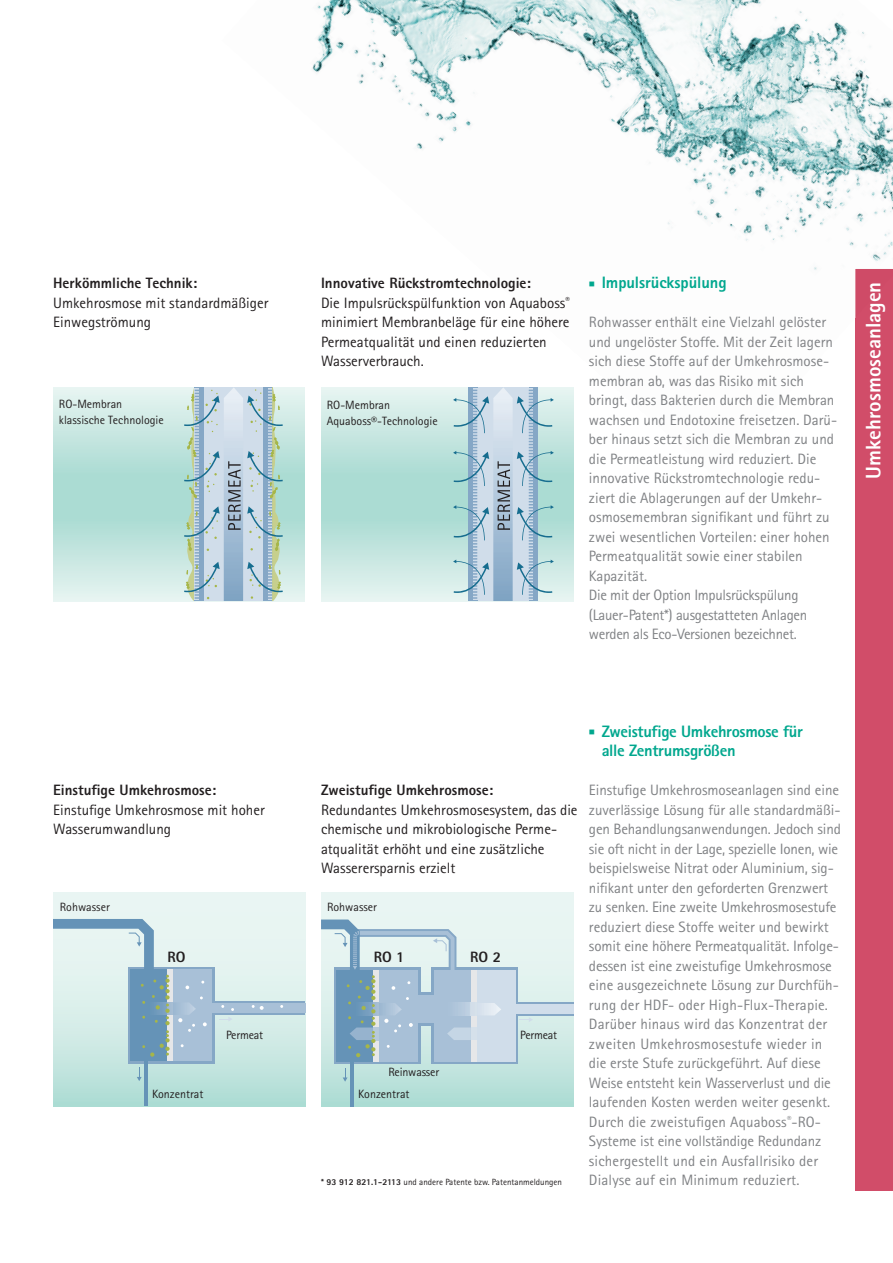
<style>
.page{position:relative;width:893px;height:1263px;background:#fff}
.page>*{position:absolute;margin:0;border:0;box-sizing:border-box;transform-origin:0 0}
.t1{font:800 21px "AT Rotis Sans Serif";color:#fff}
.t2{font:800 16.5px/19.5px "AT Rotis Sans Serif";letter-spacing:-.02em;color:#00a78e}
.t3{font:15px/19.5px "AT Rotis Sans Serif";color:#808285}
.t4{font:15px/19.5px "AT Rotis Sans Serif";color:#231f20}
.t5{font:15px/19.5px "Rotis Sans Serif Pro";letter-spacing:-.02em;color:#808285}
.t6{font:800 15px "AT Rotis Sans Serif";color:#231f20}
.t7{font:12px/16.5px "AT Rotis Sans Serif";color:#231f20}
.t8{font:9px "AT Rotis Sans Serif";color:#231f20}
.s1{font-weight:800}
</style>
<div class="page">
<div style="left:856px;top:269px;width:37px;height:922px;background:#d14d69"></div>
<img style="left:327px;top:0;width:247px;height:402px">
<img style="left:403px;top:0;width:171px;height:364px">
<img style="left:478px;top:0;width:378px;height:327px">
<img style="left:554px;top:0;width:339px;height:269px">
<img style="left:630px;top:0;width:263px;height:233px">
<img style="left:706px;top:0;width:187px;height:166px">
<img style="left:782px;top:0;width:111px;height:98px">
<svg style="left:53px;top:892px;width:252px;height:214px;background:#d0eae6"></svg>
<svg style="left:321px;top:892px;width:252px;height:214px;background:#d1eae6"></svg>
<svg style="left:518px;top:1002px;width:55px;height:13px"></svg>
<svg style="left:334px;top:1057px;width:86px;height:7px"></svg>
<svg style="left:431px;top:967px;width:87px;height:97px"></svg>
<div style="left:336px;top:970px;width:40px;height:91px;background:#6593b7"></div>
<div style="left:378px;top:970px;width:40px;height:91px;background:#a8c0d7"></div>
<div style="left:373px;top:970px;width:6px;height:91px;background:#e6e7e9"></div>
<div style="left:434px;top:970px;width:39px;height:91px;background:#a8c0d7"></div>
<div style="left:476px;top:970px;width:39px;height:91px;background:#d0ddea"></div>
<div style="left:471px;top:970px;width:5px;height:91px;background:#e6e7e9"></div>
<hr style="left:350px;top:1056px;width:4px;height:50px;background:#6593b7">
<div style="left:513px;top:1004px;width:60px;height:9px;background:#d0ddea"></div>
<svg style="left:343px;top:1068px;width:5px;height:14px"></svg>
<svg style="left:519px;top:1017px;width:14px;height:5px"></svg>
<svg style="left:321px;top:919px;width:180px;height:138px"></svg>
<div style="left:128px;top:967px;width:86px;height:96px;background:#85a7c6"></div>
<div style="left:130px;top:969px;width:40px;height:92px;background:#6593b7"></div>
<div style="left:172px;top:969px;width:40px;height:92px;background:#a8c0d7"></div>
<div style="left:167px;top:969px;width:6px;height:92px;background:#e6e7e9"></div>
<hr style="left:144px;top:1055px;width:4px;height:51px;background:#6593b7">
<svg style="left:137px;top:1067px;width:5px;height:14px"></svg>
<div style="left:213px;top:1001px;width:92px;height:14px;background:#85a7c6"></div>
<div style="left:212px;top:1003px;width:93px;height:10px;background:#a8c0d7"></div>
<svg style="left:219px;top:1017px;width:14px;height:4px"></svg>
<svg style="left:53px;top:919px;width:154px;height:138px"></svg>
<svg style="left:252px;top:1005px;width:12px;height:5px"></svg>
<svg style="left:53px;top:387px;width:252px;height:214px;background:#c3e5df"></svg>
<div style="left:203px;top:387px;width:61px;height:214px;background:#d0ddea"></div>
<img style="left:224px;top:388px;width:19px;height:213px">
<svg style="left:184px;top:387px;width:36px;height:214px"></svg>
<svg style="left:247px;top:387px;width:36px;height:214px"></svg>
<svg style="left:228px;top:461px;width:13px;height:69px"></svg>
<svg style="left:321px;top:387px;width:252px;height:214px;background:#c3e5df"></svg>
<div style="left:473px;top:387px;width:60px;height:214px;background:#d0ddea"></div>
<img style="left:493px;top:388px;width:20px;height:213px">
<svg style="left:453px;top:387px;width:36px;height:214px"></svg>
<svg style="left:517px;top:387px;width:37px;height:214px"></svg>
<svg style="left:498px;top:461px;width:12px;height:69px"></svg>
<p class="t2" style="left:589px;top:272px;width:139px">■ Impulsrückspülung</p>
<p class="t3" style="left:589px;top:312px;width:250px">Rohwasser enthält eine Vielzahl gelöster und ungelöster Stoffe. Mit der Zeit lagern sich diese Stoffe auf der Umkehrosmose&shy;membran ab, was das Risiko mit sich bringt, dass Bakterien durch die Membran wachsen und Endotoxine freisetzen. Darü&shy;ber hinaus setzt sich die Membran zu und die Permeatleistung wird reduziert. Die innovative Rückstromtechnologie redu&shy;ziert die Ablagerungen auf der Umkehr&shy;osmosemembran signifikant und führt zu zwei wesentlichen Vorteilen: einer hohen Permeatqualität sowie einer stabilen Kapazität.</p>
<p class="t5" style="left:589px;top:585px;width:220px">Die mit der Option Impulsrückspülung (Lauer-Patent*) ausgestatteten Anlagen werden als Eco-Versionen bezeichnet.</p>
<p class="t6" style="left:53px;top:273px;width:146px">Herkömmliche Technik:</p>
<p class="t4" style="left:53px;top:293px;width:217px">Umkehrosmose mit standardmäßiger<br>Einwegströmung</p>
<p class="t4" style="left:321px;top:273px;width:250px"><span class="s1">Innovative Rückstromtechnologie:<br></span>Die Impulsrückspülfunktion von Aquaboss<sup>® </sup>minimiert Membranbeläge für eine höhere Permeatqualität und einen reduzierten Wasserverbrauch.</p>
<h1 class="t1" style="left:860px;top:478px;width:198px;rotate:-90deg">Umkehrosmoseanlagen</h1>
<p class="t7" style="left:59px;top:395px;width:106px">RO-Membran klassische Technologie</p>
<p class="t7" style="left:327px;top:396px;width:112px">RO-Membran<br>Aquaboss®-Technologie</p>
<p class="t6" style="left:53px;top:780px;width:165px">Einstufige Umkehrosmose:</p>
<p class="t4" style="left:53px;top:800px;width:213px">Einstufige Umkehrosmose mit hoher<br>Wasserumwandlung</p>
<p class="t6" style="left:321px;top:780px;width:174px">Zweistufige Umkehrosmose:</p>
<p class="t4" style="left:321px;top:800px;width:258px">Redundantes Umkehrosmosesystem, das die chemische und mikrobiologische Perme&shy;atqualität erhöht und eine zusätzliche Wasserersparnis erzielt</p>
<p class="t7" style="left:60px;top:899px;width:51px">Rohwasser</p>
<p class="t7" style="left:327px;top:899px;width:51px">Rohwasser</p>
<p class="t6" style="left:167px;top:947px;width:20px">RO</p>
<p class="t6" style="left:374px;top:947px;width:32px">RO 1</p>
<p class="t6" style="left:470px;top:947px;width:32px">RO 2</p>
<p class="t7" style="left:226px;top:1026px;width:39px">Permeat</p>
<p class="t7" style="left:520px;top:1026px;width:39px">Permeat</p>
<p class="t7" style="left:388px;top:1064px;width:52px">Reinwasser</p>
<p class="t7" style="left:152px;top:1085px;width:53px">Konzentrat</p>
<p class="t7" style="left:358px;top:1085px;width:53px">Konzentrat</p>
<p class="t8" style="left:321px;top:1177px;width:242px"><span class="s1">* 93 912 821.1-2113</span> und andere Patente bzw. Patentanmeldungen</p>
<p class="t2" style="left:602px;top:721px;width:203px;text-indent:-13px">■ Zweistufige Umkehrosmose für alle Zentrumsgrößen</p>
<p class="t3" style="left:589px;top:780px;width:253px">Einstufige Umkehrosmoseanlagen sind eine zuverlässige Lösung für alle standardmäßi&shy;gen Behandlungsanwendungen. Jedoch sind sie oft nicht in der Lage, spezielle Ionen, wie beispielsweise Nitrat oder Aluminium, sig&shy;nifikant unter den geforderten Grenzwert zu senken. Eine zweite Umkehrosmosestufe reduziert diese Stoffe weiter und bewirkt somit eine höhere Permeatqualität. Infolge&shy;dessen ist eine zweistufige Umkehrosmose eine ausgezeichnete Lösung zur Durchfüh&shy;rung der HDF- oder High-Flux-Therapie.<br>Darüber hinaus wird das Konzentrat der zweiten Umkehrosmosestufe wieder in die erste Stufe zurückgeführt. Auf diese Weise entsteht kein Wasserverlust und die laufenden Kosten werden weiter gesenkt.<br>Durch die zweistufigen Aquaboss<sup>®</sup>-RO-Systeme ist eine vollständige Redundanz sichergestellt und ein Ausfallrisiko der Dialyse auf ein Minimum reduziert.</p>
</div>
